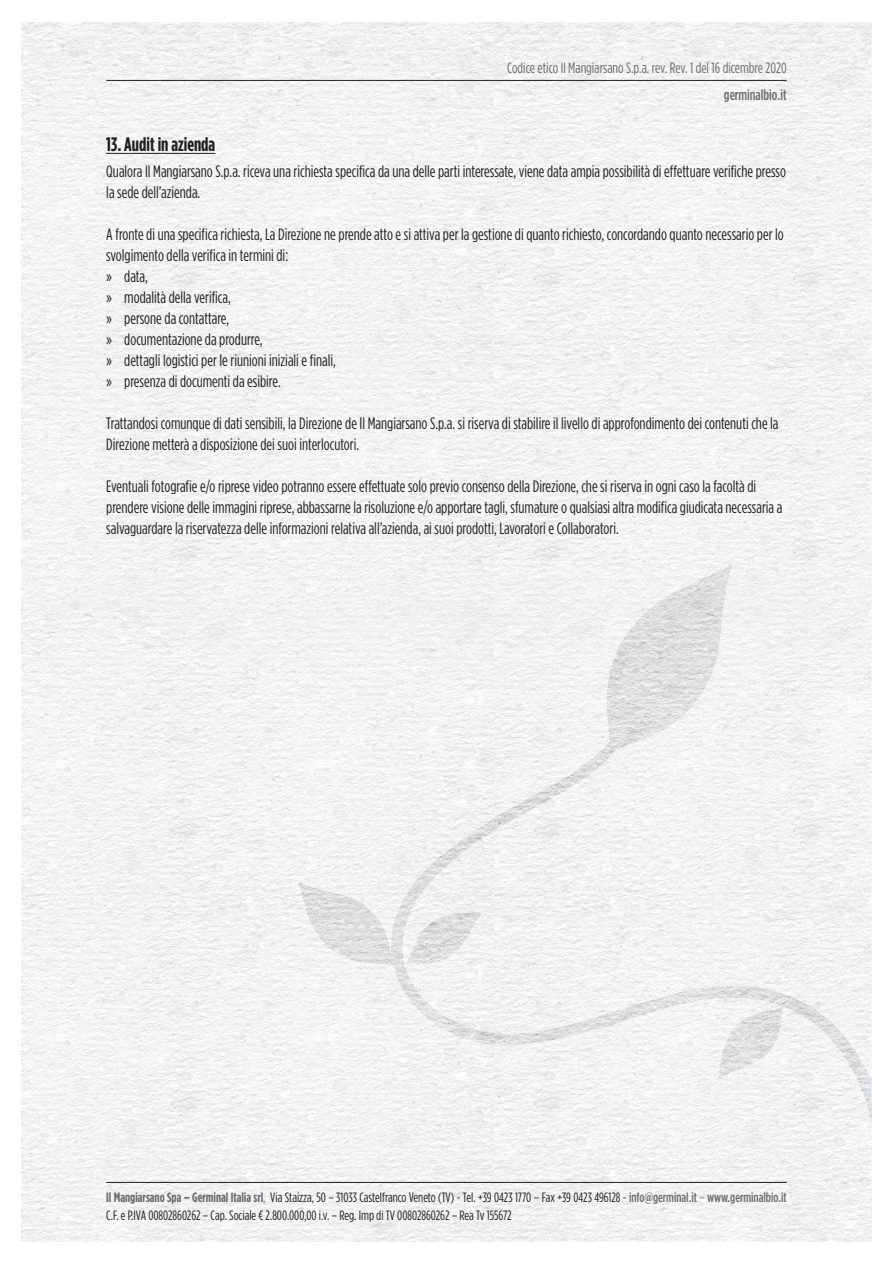
<style>
.page{position:relative;width:893px;height:1263px;background:#fff}
.page>*{position:absolute;margin:0;border:0;box-sizing:border-box;transform-origin:0 0}
.t1{font:700 19.5px "Gotham Condensed";color:#231f20}
.t2{font:16.5px/21px "Gotham Condensed";color:#231f20}
.t3{font:15px "Gotham Condensed";color:#6c6d70}
.t4{font:500 15px "Gotham Condensed";color:#6c6d70}
.t5{font:13.5px/18px "Gotham Condensed";color:#231f20}
.s1{font-weight:700;color:#6c6d70}
.s2{color:#6c6d70}
.s3{font-weight:500;color:#6c6d70}
</style>
<div class="page">
<img style="left:21px;top:22px;width:744px;height:317px">
<img style="left:765px;top:22px;width:107px;height:1220px">
<img style="left:21px;top:339px;width:372px;height:903px">
<img style="left:393px;top:339px;width:373px;height:266px">
<img style="left:393px;top:605px;width:266px;height:637px">
<img style="left:713px;top:605px;width:53px;height:637px">
<img style="left:659px;top:767px;width:54px;height:475px">
<img style="left:612px;top:563px;width:121px;height:102px">
<img style="left:580px;top:664px;width:135px;height:103px">
<img style="left:454px;top:781px;width:105px;height:78px">
<img style="left:558px;top:767px;width:41px;height:28px">
<img style="left:401px;top:845px;width:53px;height:190px">
<img style="left:298px;top:881px;width:104px;height:91px">
<img style="left:454px;top:912px;width:53px;height:133px">
<img style="left:395px;top:971px;width:7px;height:17px">
<img style="left:558px;top:996px;width:105px;height:43px">
<img style="left:662px;top:986px;width:170px;height:37px">
<img style="left:506px;top:1027px;width:53px;height:18px">
<img style="left:719px;top:1022px;width:150px;height:52px">
<svg style="left:717px;top:1073px;width:13px;height:7px"></svg>
<img style="left:854px;top:1073px;width:18px;height:51px">
<hr style="left:106px;top:80px;width:681px;height:1px;background:#231f20">
<hr style="left:106px;top:1182px;width:681px;height:1px;background:#231f20">
<hr style="left:106px;top:153px;width:109px;height:1px;background:#231f20">
<p class="t3" style="left:507px;top:59px;width:281px">Codice etico Il Mangiarsano S.p.a. rev. Rev. 1 del 16 dicembre 2020</p>
<p class="t4" style="left:724px;top:86px;width:64px">germinalbio.it</p>
<p class="t1" style="left:106px;top:133px;width:111px">13. Audit in azienda</p>
<p class="t2" style="left:106px;top:160px;width:681px">Qualora Il Mangiarsano S.p.a. riceva una richiesta specifica da una delle parti interessate, viene data ampia possibilità di effettuare verifiche presso la sede dell’azienda.</p>
<p class="t2" style="left:106px;top:223px;width:679px">A fronte di una specifica richiesta, La Direzione ne prende atto e si attiva per la gestione di quanto richiesto, concordando quanto necessario per lo svolgimento della verifica in termini di:<br>» data,<br>» modalità della verifica,<br>» persone da contattare,<br>» documentazione da produrre,<br>» dettagli logistici per le riunioni iniziali e finali,<br>» presenza di documenti da esibire.</p>
<p class="t2" style="left:106px;top:413px;width:674px">Trattandosi comunque di dati sensibili, la Direzione de Il Mangiarsano S.p.a. si riserva di stabilire il livello di approfondimento dei contenuti che la<br>Direzione metterà a disposizione dei suoi interlocutori.</p>
<p class="t2" style="left:106px;top:476px;width:678px">Eventuali fotografie e/o riprese video potranno essere effettuate solo previo consenso della Direzione, che si riserva in ogni caso la facoltà di prendere visione delle immagini riprese, abbassarne la risoluzione e/o apportare tagli, sfumature o qualsiasi altra modifica giudicata necessaria a salvaguardare la riservatezza delle informazioni relativa all’azienda, ai suoi prodotti, Lavoratori e Collaboratori.</p>
<p class="t5" style="left:106px;top:1188px;width:682px"><span class="s1">Il Mangiarsano Spa – Germinal Italia srl</span><span class="s2">,</span> Via Staizza, 50 – 31033 Castelfranco Veneto (TV) - Tel. +39 0423 1770 – Fax +39 0423 496128 - <span class="s3">info@germinal.it</span> <span class="s2">–</span> <span class="s3">www.germinalbio.it<br></span>C.F. e P.IVA 00802860262 – Cap. Sociale € 2.800.000,00 i.v. – Reg. Imp di TV 00802860262 – Rea Tv 155672</p>
</div>
